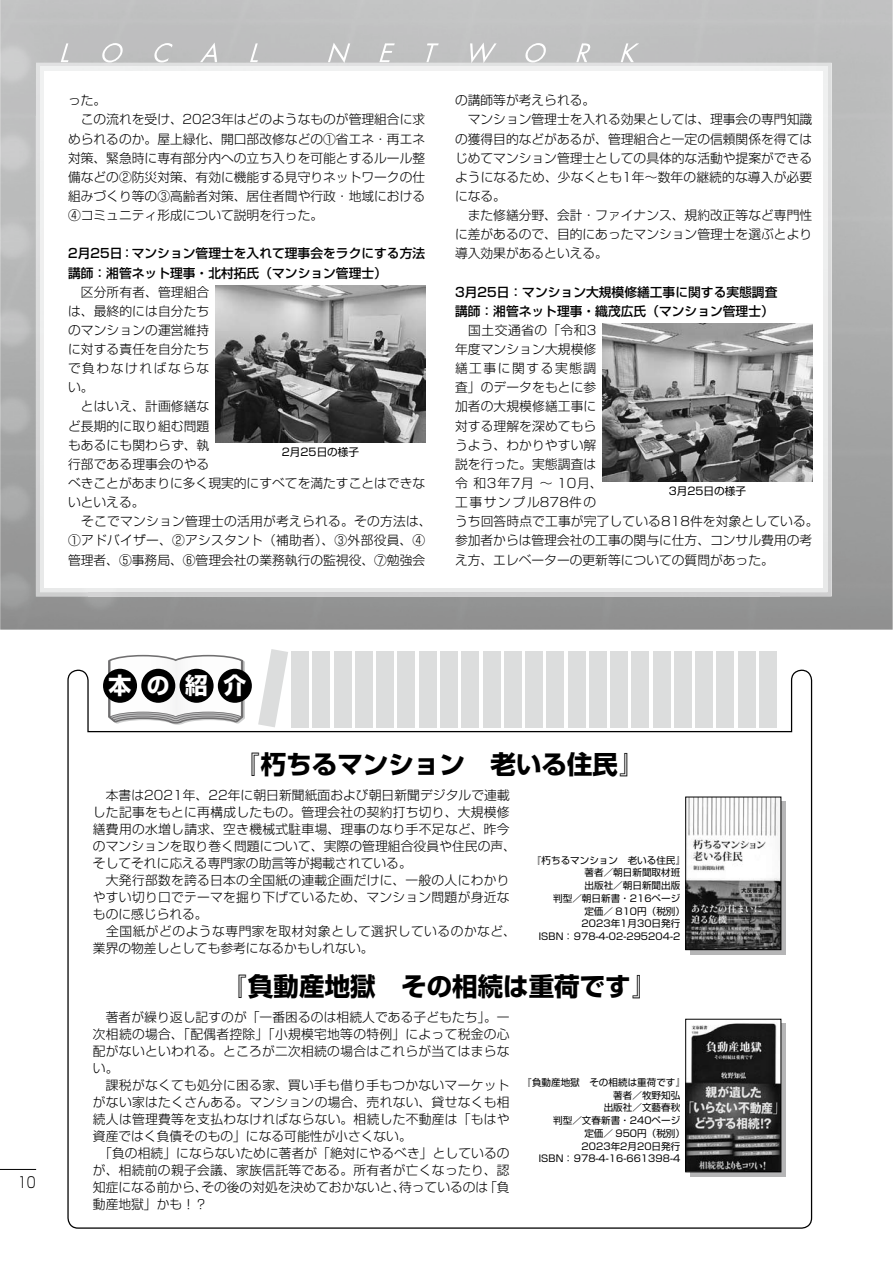
<style>
.page{position:relative;width:893px;height:1263px;background:#fff}
.page>*{position:absolute;margin:0;border:0;box-sizing:border-box;transform-origin:0 0}
.t1{font:700 25.5px "Shin Go";color:#000}
.t2{font:22.8px "Shin Go Bold 83 pv RKSJ H";color:#fff}
.t3{font:300 14.85px "Shin Go";color:#000;scale:.8 1}
.t4{font:300 12.75px/19.2px "Shin Go";letter-spacing:.005em;color:#000}
.t5{font:500 12.75px/19.2px "Shin Go";color:#000}
.t6{font:10.65px "Shin Go";color:#000}
.t7{font:9.6px "Shin Go";color:#000}
</style>
<div class="page">
<img style="left:0;top:0;width:893px;height:630px">
<img style="left:36px;top:63px;width:796px;height:54px">
<img style="left:36px;top:116px;width:52px;height:480px">
<img style="left:779px;top:116px;width:52px;height:480px">
<hr style="left:88px;top:592px;width:691px;height:4px;background:#cececf">
<div style="left:40px;top:67px;width:787px;height:525px;background:#ededed"></div>
<div style="left:44px;top:71px;width:779px;height:517px;background:#fff"></div>
<svg style="left:61px;top:43px;width:8px;height:19px"></svg>
<svg style="left:101px;top:43px;width:23px;height:19px"></svg>
<svg style="left:153px;top:43px;width:20px;height:19px"></svg>
<svg style="left:200px;top:43px;width:17px;height:19px"></svg>
<svg style="left:250px;top:43px;width:8px;height:19px"></svg>
<svg style="left:328px;top:43px;width:22px;height:20px"></svg>
<svg style="left:379px;top:43px;width:16px;height:19px"></svg>
<svg style="left:426px;top:43px;width:13px;height:19px"></svg>
<svg style="left:470px;top:42px;width:27px;height:21px"></svg>
<svg style="left:524px;top:43px;width:23px;height:19px"></svg>
<svg style="left:576px;top:43px;width:15px;height:19px"></svg>
<svg style="left:621px;top:43px;width:18px;height:19px"></svg>
<hr style="left:0;top:1169px;width:36px;height:1px;background:#000">
<img style="left:216px;top:285px;width:210px;height:158px">
<img style="left:603px;top:324px;width:209px;height:157px">
<svg style="left:67px;top:670px;width:746px;height:559px"></svg>
<div style="left:334px;top:651px;width:17px;height:77px;background:#dcdddd"></div>
<div style="left:313px;top:651px;width:17px;height:77px;background:#dcdddd"></div>
<div style="left:292px;top:651px;width:17px;height:77px;background:#dcdddd"></div>
<svg style="left:258px;top:649px;width:30px;height:78px"></svg>
<div style="left:355px;top:651px;width:17px;height:77px;background:#dcdddd"></div>
<div style="left:377px;top:651px;width:17px;height:77px;background:#dcdddd"></div>
<div style="left:398px;top:651px;width:17px;height:77px;background:#dcdddd"></div>
<div style="left:419px;top:651px;width:17px;height:77px;background:#dcdddd"></div>
<div style="left:440px;top:651px;width:17px;height:77px;background:#dcdddd"></div>
<div style="left:462px;top:651px;width:17px;height:77px;background:#dcdddd"></div>
<div style="left:483px;top:651px;width:17px;height:77px;background:#dcdddd"></div>
<div style="left:504px;top:651px;width:17px;height:77px;background:#dcdddd"></div>
<div style="left:525px;top:651px;width:17px;height:77px;background:#dcdddd"></div>
<div style="left:547px;top:651px;width:17px;height:77px;background:#dcdddd"></div>
<div style="left:568px;top:651px;width:17px;height:77px;background:#dcdddd"></div>
<div style="left:589px;top:651px;width:17px;height:77px;background:#dcdddd"></div>
<div style="left:611px;top:651px;width:17px;height:77px;background:#dcdddd"></div>
<div style="left:632px;top:651px;width:17px;height:77px;background:#dcdddd"></div>
<div style="left:653px;top:651px;width:17px;height:77px;background:#dcdddd"></div>
<div style="left:674px;top:651px;width:17px;height:77px;background:#dcdddd"></div>
<div style="left:696px;top:651px;width:17px;height:77px;background:#dcdddd"></div>
<div style="left:717px;top:651px;width:17px;height:77px;background:#dcdddd"></div>
<div style="left:738px;top:651px;width:17px;height:77px;background:#dcdddd"></div>
<div style="left:759px;top:651px;width:17px;height:77px;background:#dcdddd"></div>
<svg style="left:108px;top:655px;width:137px;height:70px"></svg>
<div style="left:103px;top:669px;width:34px;height:34px;background:#000;border-radius:50%"></div>
<div style="left:141px;top:669px;width:34px;height:34px;background:#000;border-radius:50%"></div>
<div style="left:180px;top:669px;width:34px;height:34px;background:#000;border-radius:50%"></div>
<div style="left:218px;top:669px;width:34px;height:34px;background:#000;border-radius:50%"></div>
<svg style="left:247px;top:741px;width:222px;height:41px"></svg>
<svg style="left:485px;top:746px;width:147px;height:34px"></svg>
<svg style="left:235px;top:952px;width:409px;height:61px"></svg>
<div style="left:690px;top:801px;width:95px;height:153px;background:linear-gradient(to right,#b5b5b6,#b5b5b6)"></div>
<div style="left:690px;top:1023px;width:95px;height:153px;background:linear-gradient(to right,#b5b5b6,#b5b5b6)"></div>
<img style="left:687px;top:799px;width:92px;height:149px">
<div style="left:685px;top:797px;width:96px;height:153px;border:1px solid #000"></div>
<img style="left:687px;top:1021px;width:92px;height:149px">
<div style="left:685px;top:1019px;width:96px;height:153px;border:1px solid #000"></div>
<p class="t4" style="left:68px;top:90px;width:359px">った。<br>　この流れを受け、2023年はどのようなものが管理組合に求められるのか。屋上緑化、開口部改修などの①省エネ・再エネ対策、緊急時に専有部分内への立ち入りを可能とするルール整備などの②防災対策、有効に機能する見守りネットワークの仕組みづくり等の③高齢者対策、居住者間や行政・地域における<br>④コミュニティ形成について説明を行った。</p>
<p class="t5" style="left:68px;top:243px;width:359px">2月25日：マンション管理士を入れて理事会をラクにする方法講師：湘管ネット理事・北村拓氏（マンション管理士）</p>
<p class="t4" style="left:68px;top:282px;width:365px">　区分所有者、管理組合<br>は、最終的には自分たち<br>のマンションの運営維持<br>に対する責任を自分たち<br>で負わなければならな<br>い。<br>　とはいえ、計画修繕な<br>ど長期的に取り組む問題<br>もあるにも関わらず、執<br>行部である理事会のやる<br>べきことがあまりに多く現実的にすべてを満たすことはできないといえる。<br>　そこでマンション管理士の活用が考えられる。その方法は、<br>①アドバイザー、②アシスタント（補助者）、③外部役員、④管理者、⑤事務局、⑥管理会社の業務執行の監視役、⑦勉強会</p>
<p class="t6" style="left:282px;top:445px;width:79px">2月25日の様子</p>
<p class="t4" style="left:455px;top:90px;width:359px">の講師等が考えられる。<br>　マンション管理士を入れる効果としては、理事会の専門知識の獲得目的などがあるが、管理組合と一定の信頼関係を得てはじめてマンション管理士としての具体的な活動や提案ができるようになるため、少なくとも1年～数年の継続的な導入が必要になる。<br>　また修繕分野、会計・ファイナンス、規約改正等など専門性に差があるので、目的にあったマンション管理士を選ぶとより導入効果があるといえる。</p>
<p class="t5" style="left:455px;top:282px;width:324px">3月25日：マンション大規模修繕工事に関する実態調査講師：湘管ネット理事・織茂広氏（マンション管理士）</p>
<p class="t4" style="left:455px;top:320px;width:365px">　国土交通省の「令和3<br>年度マンション大規模修<br>繕工事に関する実態調<br>査」のデータをもとに参<br>加者の大規模修繕工事に<br>対する理解を深めてもら<br>うよう、わかりやすい解<br>説を行った。実態調査は<br>令和3年7月～ 10月、<br>工事サンプル878件の<br>うち回答時点で工事が完了している818件を対象としている。参加者からは管理会社の工事の関与に仕方、コンサル費用の考え方、エレベーターの更新等についての質問があった。</p>
<p class="t6" style="left:669px;top:484px;width:79px">3月25日の様子</p>
<p class="t3" style="left:18px;top:1172px;width:24px">10</p>
<h2 class="t2" style="left:109px;top:670px;width:139px">本の紹介</h2>
<h1 class="t1" style="left:235px;top:747px;width:410px">『朽ちるマンション　老いる住民』</h1>
<p class="t4" style="left:93px;top:786px;width:425px;line-height:17px">　本書は2021年、22年に朝日新聞紙面および朝日新聞デジタルで連載した記事をもとに再構成したもの。管理会社の契約打ち切り、大規模修繕費用の水増し請求、空き機械式駐車場、理事のなり手不足など、昨今のマンションを取り巻く問題について、実際の管理組合役員や住民の声、そしてそれに応える専門家の助言等が掲載されている。<br>　大発行部数を誇る日本の全国紙の連載企画だけに、一般の人にわかりやすい切り口でテーマを掘り下げているため、マンション問題が身近なものに感じられる。<br>　全国紙がどのような専門家を取材対象として選択しているのかなど、業界の物差しとしても参考になるかもしれない。</p>
<p class="t7" style="left:532px;top:854px;width:155px">『朽ちるマンション　老いる住民』</p>
<p class="t7" style="left:585px;top:866px;width:97px">著者／朝日新聞取材班</p>
<p class="t7" style="left:585px;top:879px;width:97px">出版社／朝日新聞出版</p>
<p class="t7" style="left:553px;top:892px;width:129px">判型／朝日新書・216ページ</p>
<p class="t7" style="left:584px;top:905px;width:102px">定価／ 810円（税別）</p>
<p class="t7" style="left:582px;top:917px;width:100px">2023年1月30日発行</p>
<p class="t7" style="left:539px;top:930px;width:143px">ISBN：978-4-02-295204-2</p>
<h1 class="t1" style="left:223px;top:969px;width:435px">『負動産地獄　その相続は重荷です』</h1>
<p class="t4" style="left:93px;top:1008px;width:418px;line-height:17px">　著者が繰り返し記すのが「一番困るのは相続人である子どもたち」。一次相続の場合、「配偶者控除」「小規模宅地等の特例」によって税金の心配がないといわれる。ところが二次相続の場合はこれらが当てはまらない。<br>　課税がなくても処分に困る家、買い手も借り手もつかないマーケットがない家はたくさんある。マンションの場合、売れない、貸せなくも相続人は管理費等を支払わなければならない。相続した不動産は「もはや資産ではく負債そのもの」になる可能性が小さくない。<br>　「負の相続」にならないために著者が「絶対にやるべき」としているのが、相続前の親子会議、家族信託等である。所有者が亡くなったり、認知症になる前から、その後の対処を決めておかないと、待っているのは「負動産地獄」かも！？</p>
<p class="t7" style="left:522px;top:1076px;width:164px">『負動産地獄　その相続は重荷です』</p>
<p class="t7" style="left:613px;top:1088px;width:68px">著者／牧野知弘</p>
<p class="t7" style="left:604px;top:1101px;width:78px">出版社／文藝春秋</p>
<p class="t7" style="left:553px;top:1114px;width:129px">判型／文春新書・240ページ</p>
<p class="t7" style="left:584px;top:1127px;width:102px">定価／ 950円（税別）</p>
<p class="t7" style="left:582px;top:1139px;width:100px">2023年2月20日発行</p>
<p class="t7" style="left:539px;top:1152px;width:143px">ISBN：978-4-16-661398-4</p>
</div>
